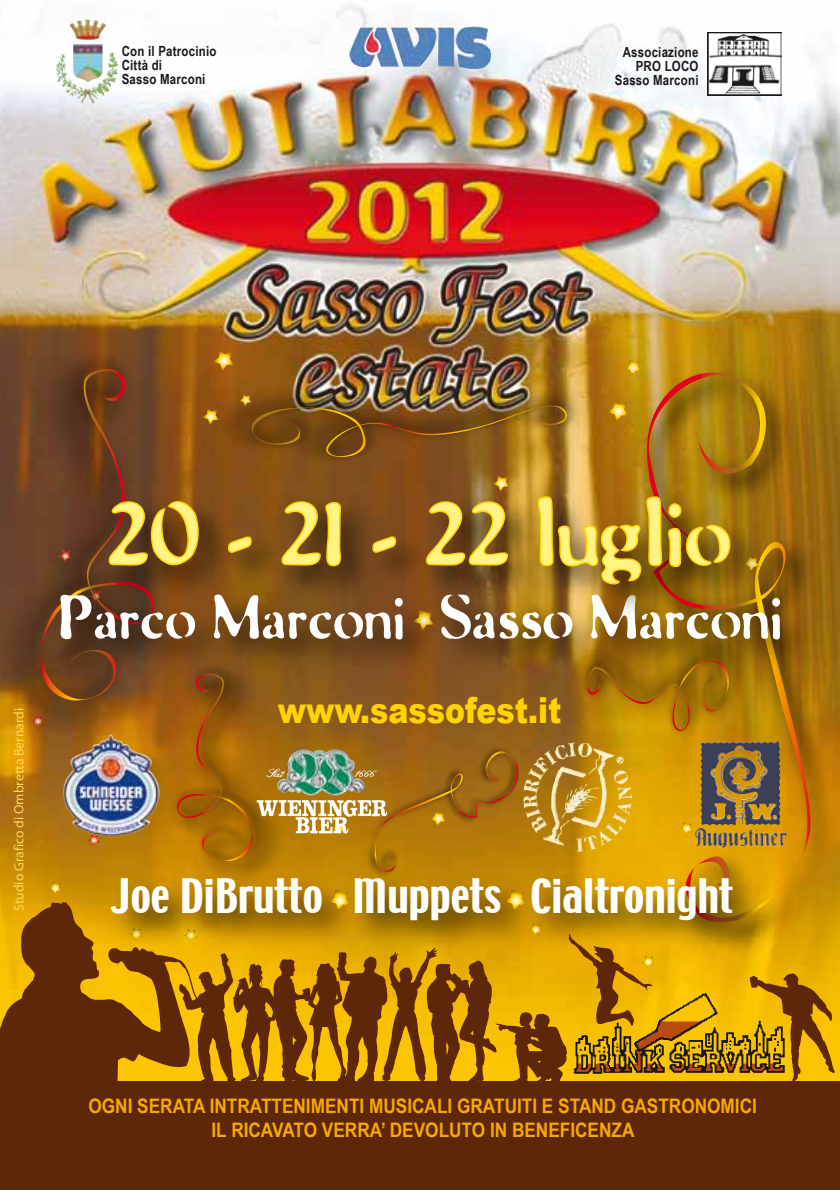
<style>
.page{position:relative;width:840px;height:1190px;background:#fff}
.page>*{position:absolute;margin:0;border:0;box-sizing:border-box;transform-origin:0 0}
.t1{font:92.4px "Flo Motion";color:#fff381}
.t2{font:61.6px "Flo Motion";color:#fff}
.t3{font:42px "Techno";color:#fff}
.t4{font:900 35.8px "Arial";color:#ffd400;scale:.84 1}
.t5{font:700 20px/24px "Arial Narrow";color:#f7a800;text-align:center;scale:1.05 1}
.t6{font:700 14px/14px "Arial Narrow";letter-spacing:.015em;color:#1a171c}
.t7{font:13.6px "Myriad";color:#ffd961}
</style>
<div class="page">
<img style="left:0;top:4px;width:840px;height:1077px">
<img style="left:69px;top:19px;width:33px;height:21px">
<img style="left:708px;top:33px;width:74px;height:62px">
<img style="left:633px;top:356px;width:207px;height:606px">
<img style="left:640px;top:371px;width:176px;height:487px">
<svg style="left:213px;top:350px;width:21px;height:2px"></svg>
<svg style="left:87px;top:836px;width:13px;height:10px"></svg>
<svg style="left:625px;top:360px;width:16px;height:15px"></svg>
<svg style="left:680px;top:822px;width:13px;height:13px"></svg>
<svg style="left:332px;top:822px;width:13px;height:13px"></svg>
<svg style="left:608px;top:400px;width:21px;height:21px"></svg>
<img style="left:159px;top:696px;width:136px;height:162px">
<img style="left:164px;top:696px;width:118px;height:162px">
<svg style="left:172px;top:696px;width:92px;height:162px;background:#a66508"></svg>
<img style="left:347px;top:718px;width:186px;height:140px">
<svg style="left:374px;top:751px;width:147px;height:107px;background:#a76f11"></svg>
<img style="left:195px;top:352px;width:410px;height:118px">
<img style="left:202px;top:362px;width:388px;height:108px">
<img style="left:239px;top:394px;width:331px;height:67px">
<img style="left:42px;top:858px;width:789px;height:65px">
<img style="left:288px;top:750px;width:44px;height:14px">
<img style="left:62px;top:756px;width:101px;height:80px">
<svg style="left:329px;top:890px;width:21px;height:21px"></svg>
<svg style="left:505px;top:890px;width:21px;height:21px"></svg>
<img style="left:563px;top:696px;width:201px;height:64px">
<img style="left:570px;top:696px;width:188px;height:59px">
<svg style="left:586px;top:696px;width:144px;height:41px;background:#bc8504"></svg>
<img style="left:0;top:332px;width:180px;height:424px">
<img style="left:0;top:348px;width:173px;height:401px">
<svg style="left:23px;top:368px;width:139px;height:335px;background:#6d4021"></svg>
<img style="left:544px;top:742px;width:72px;height:86px">
<div style="left:0;top:1081px;width:840px;height:109px;background:#5e270a"></div>
<img style="left:701px;top:741px;width:76px;height:14px">
<img style="left:695px;top:828px;width:12px;height:18px">
<svg style="left:0;top:902px;width:199px;height:179px;background:#945d06"></svg>
<svg style="left:179px;top:923px;width:657px;height:158px;background:#bc8604"></svg>
<img style="left:0;top:629px;width:840px;height:67px">
<img style="left:0;top:470px;width:840px;height:159px">
<svg style="left:108px;top:500px;width:92px;height:68px;background:#784d15"></svg>
<svg style="left:228px;top:535px;width:24px;height:18px"></svg>
<svg style="left:281px;top:500px;width:64px;height:66px;background:#7d5513"></svg>
<svg style="left:373px;top:535px;width:23px;height:18px"></svg>
<svg style="left:425px;top:501px;width:84px;height:65px;background:#835b1a"></svg>
<svg style="left:532px;top:496px;width:200px;height:89px;background:#a07617"></svg>
<img style="left:456px;top:26px;width:35px;height:43px">
<p class="t6" style="left:122px;top:44px;width:96px">Con il Patrocinio<br>Città di<br>Sasso Marconi</p>
<p class="t6" style="left:615px;top:45px;width:85px;text-align:right">Associazione<br>PRO LOCO<br>Sasso Marconi</p>
<p class="t7" style="left:12px;top:911px;width:204px;rotate:-90deg">Studio Grafico di Ombretta Bernardi</p>
<h1 class="t1" style="left:106px;top:478px;width:627px">20 - 21 - 22 luglio</h1>
<h2 class="t2" style="left:59px;top:580px;width:725px">Parco Marconi Sasso Marconi</h2>
<h3 class="t4" style="left:278px;top:684px;width:339px">www.sassofest.it</h3>
<h3 class="t3" style="left:111px;top:867px;width:624px">Joe DiBrutto Muppets Cialtronight</h3>
<p class="t5" style="left:88px;top:1093px;width:638px">OGNI SERATA INTRATTENIMENTI MUSICALI GRATUITI E STAND GASTRONOMICI<br>IL RICAVATO VERRA’ DEVOLUTO IN BENEFICENZA</p>
</div>
